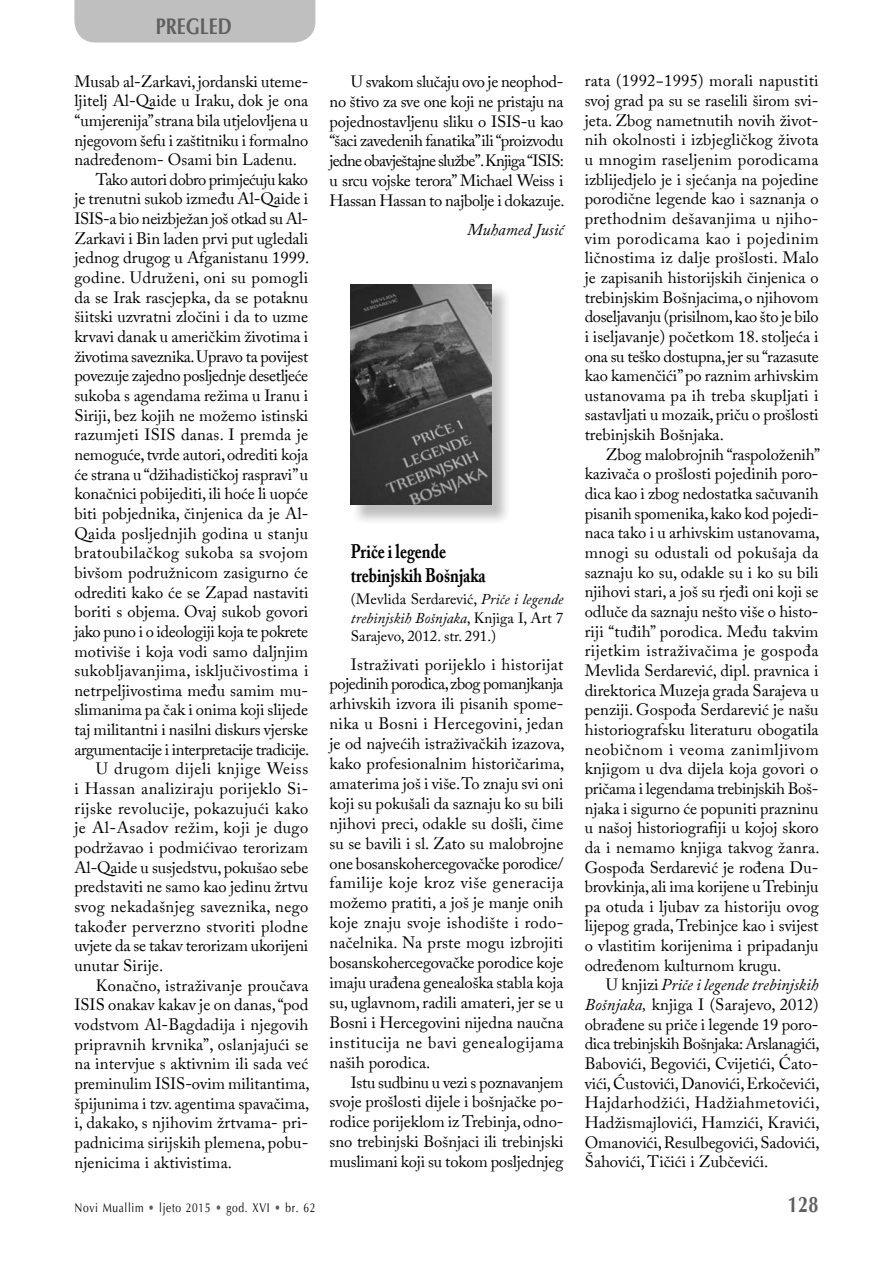
<style>
.page{position:relative;width:893px;height:1263px;background:#fff}
.page>*{position:absolute;margin:0;border:0;box-sizing:border-box;transform-origin:0 0}
.t1{font:700 22.5px "Optima";color:#5f5f5f;scale:.8 1}
.t2{font:700 19.5px/23.7px "Adobe Caslon Pro";color:#000;scale:.8 1}
.t3{font:16.5px/19.6px "Adobe Caslon Pro";color:#000;text-align:justify}
.t4{font:16.5px "Adobe Caslon Pro";letter-spacing:-.025em;color:#000}
.t5{font:16.5px "Adobe Caslon Pro";letter-spacing:.025em;color:#000}
.t6{font:16.5px "Adobe Caslon Pro";letter-spacing:.03em;color:#000}
.t7{font:16.5px "Adobe Caslon Pro";letter-spacing:.02em;color:#000}
.t8{font:16.5px "Adobe Caslon Pro";letter-spacing:-.03em;color:#000}
.t9{font:16.5px "Adobe Caslon Pro";letter-spacing:.035em;color:#000}
.t10{font:italic 16.5px "Adobe Caslon Pro";color:#000}
.t11{font:15px/18.3px "Adobe Caslon Pro";letter-spacing:.005em;color:#000;text-align:justify}
.t12{font:12.75px "Optima";letter-spacing:.065em;color:#000;scale:.8 1}
.s1{font-style:italic}
.s2{color:#5f5f5f}
</style>
<div class="page">
<div style="left:74px;top:0;width:241px;height:43px;background:#bfbfbf"></div>
<img style="left:356px;top:287px;width:151px;height:234px">
<img style="left:351px;top:285px;width:140px;height:220px">
<h1 class="t1" style="left:156px;top:12px;width:97px">PREGlED</h1>
<p class="t3" style="left:74px;top:71px;width:235px">Musab al-Zarkavi, jordanski uteme-</p>
<p class="t3" style="left:74px;top:91px;width:235px">ljitelj Al-Qaide u Iraku, dok je ona</p>
<p class="t3" style="left:74px;top:110px;width:235px">“umjerenija” strana bila utjelovljena u</p>
<p class="t3" style="left:74px;top:130px;width:235px">njegovom šefu i zaštitniku i formalno</p>
<p class="t3" style="left:74px;top:150px;width:224px">nadređenom- Osami bin Ladenu.</p>
<p class="t8" style="left:96px;top:169px;width:214px">Tako autori dobro primjećuju kako</p>
<p class="t3" style="left:74px;top:189px;width:235px">je trenutni sukob između Al-Qaide i</p>
<p class="t4" style="left:74px;top:209px;width:235px">ISIS-a bio neizbježan još otkad su Al-</p>
<p class="t3" style="left:74px;top:228px;width:235px">Zarkavi i Bin laden prvi put ugledali</p>
<p class="t3" style="left:74px;top:248px;width:237px">jednog drugog u Afganistanu 1999.</p>
<p class="t7" style="left:74px;top:268px;width:235px">godine. Udruženi, oni su pomogli</p>
<p class="t3" style="left:74px;top:287px;width:235px">da se Irak rascjepka, da se potaknu</p>
<p class="t3" style="left:74px;top:307px;width:235px">šiitski uzvratni zločini i da to uzme</p>
<p class="t3" style="left:74px;top:326px;width:235px">krvavi danak u američkim životima i</p>
<p class="t4" style="left:74px;top:346px;width:235px">životima saveznika. Upravo ta povijest</p>
<p class="t4" style="left:74px;top:366px;width:235px">povezuje zajedno posljednje desetljeće</p>
<p class="t3" style="left:74px;top:385px;width:235px">sukoba s agendama režima u Iranu i</p>
<p class="t3" style="left:74px;top:405px;width:235px">Siriji, bez kojih ne možemo istinski</p>
<p class="t3" style="left:74px;top:425px;width:235px">razumjeti ISIS danas. I premda je</p>
<p class="t3" style="left:74px;top:444px;width:235px">nemoguće, tvrde autori, odrediti koja</p>
<p class="t3" style="left:74px;top:464px;width:235px">će strana u “džihadističkoj raspravi” u</p>
<p class="t3" style="left:74px;top:484px;width:235px">konačnici pobijediti, ili hoće li uopće</p>
<p class="t3" style="left:74px;top:503px;width:236px">biti pobjednika, činjenica da je Al-</p>
<p class="t3" style="left:74px;top:523px;width:235px">Qaida posljednjih godina u stanju</p>
<p class="t6" style="left:74px;top:543px;width:235px">bratoubilačkog sukoba sa svojom</p>
<p class="t3" style="left:74px;top:562px;width:235px">bivšom podružnicom zasigurno će</p>
<p class="t3" style="left:74px;top:582px;width:236px">odrediti kako će se Zapad nastaviti</p>
<p class="t3" style="left:74px;top:602px;width:235px">boriti s objema. Ovaj sukob govori</p>
<p class="t4" style="left:74px;top:621px;width:235px">jako puno i o ideologiji koja te pokrete</p>
<p class="t3" style="left:74px;top:641px;width:235px">motiviše i koja vodi samo daljnjim</p>
<p class="t5" style="left:74px;top:661px;width:236px">sukobljavanjima, isključivostima i</p>
<p class="t3" style="left:74px;top:680px;width:235px">netrpeljivostima među samim mu-</p>
<p class="t3" style="left:74px;top:700px;width:235px">slimanima pa čak i onima koji slijede</p>
<p class="t3" style="left:74px;top:720px;width:235px">taj militantni i nasilni diskurs vjerske</p>
<p class="t4" style="left:74px;top:739px;width:237px">argumentacije i interpretacije tradicije.</p>
<p class="t9" style="left:96px;top:759px;width:214px">U drugom dijeli knjige Weiss</p>
<p class="t5" style="left:74px;top:779px;width:235px">i Hassan analiziraju porijeklo Si-</p>
<p class="t6" style="left:74px;top:798px;width:235px">rijske revolucije, pokazujući kako</p>
<p class="t6" style="left:74px;top:818px;width:235px">je Al-Asadov režim, koji je dugo</p>
<p class="t3" style="left:74px;top:837px;width:235px">podržavao i podmićivao terorizam</p>
<p class="t3" style="left:74px;top:857px;width:236px">Al-Qaide u susjedstvu, pokušao sebe</p>
<p class="t3" style="left:74px;top:877px;width:235px">predstaviti ne samo kao jedinu žrtvu</p>
<p class="t5" style="left:74px;top:897px;width:235px">svog nekadašnjeg saveznika, nego</p>
<p class="t7" style="left:74px;top:916px;width:235px">također perverzno stvoriti plodne</p>
<p class="t3" style="left:74px;top:936px;width:235px">uvjete da se takav terorizam ukorijeni</p>
<p class="t3" style="left:74px;top:955px;width:90px">unutar Sirije.</p>
<p class="t3" style="left:96px;top:975px;width:214px">Konačno, istraživanje proučava</p>
<p class="t3" style="left:74px;top:995px;width:235px">ISIS onakav kakav je on danas, “pod</p>
<p class="t3" style="left:74px;top:1014px;width:235px">vodstvom Al-Bagdadija i njegovih</p>
<p class="t3" style="left:74px;top:1034px;width:235px">pripravnih krvnika”, oslanjajući se</p>
<p class="t3" style="left:74px;top:1054px;width:235px">na intervjue s aktivnim ili sada već</p>
<p class="t3" style="left:74px;top:1073px;width:237px">preminulim ISIS-ovim militantima,</p>
<p class="t3" style="left:74px;top:1093px;width:237px">špijunima i tzv. agentima spavačima,</p>
<p class="t3" style="left:74px;top:1113px;width:235px">i, dakako, s njihovim žrtvama- pri-</p>
<p class="t3" style="left:74px;top:1132px;width:235px">padnicima sirijskih plemena, pobu-</p>
<p class="t3" style="left:74px;top:1152px;width:159px">njenicima i aktivistima.</p>
<p class="t3" style="left:330px;top:71px;width:237px;text-indent:21px">U svakom slučaju ovo je neophod&shy;no štivo za sve one koji ne pristaju na pojednostavljenu sliku o ISIS-u kao “šaci zavedenih fanatika” ili “proizvodu jedne obavještajne službe”.Knjiga “ISIS: u srcu vojske terora” Michael Weiss i Hassan Hassan to najbolje i dokazuje.</p>
<p class="t10" style="left:467px;top:219px;width:98px">Muhamed Jusić</p>
<p class="t2" style="left:351px;top:540px;width:170px">Priče i legende trebinjskih Bošnjaka</p>
<p class="t11" style="left:351px;top:590px;width:214px">(Mevlida Serdarević, <span class="s1">Priče i legende trebinjskih Bošnjaka</span>, Knjiga I, Art 7<br>Sarajevo, 2012. str. 291.)</p>
<p class="t3" style="left:330px;top:654px;width:237px;text-indent:21px">Istraživati porijeklo i historijat pojedinih porodica, zbog pomanjkanja arhivskih izvora ili pisanih spome&shy;nika u Bosni i Hercegovini, jedan je od najvećih istraživačkih izazova, kako profesionalnim historičarima, amaterima još i više. To znaju svi oni koji su pokušali da saznaju ko su bili njihovi preci, odakle su došli, čime su se bavili i sl. Zato su malobrojne one bosanskohercegovačke porodice/ familije koje kroz više generacija možemo pratiti, a još je manje onih koje znaju svoje ishodište i rodo&shy;načelnika. Na prste mogu izbrojiti bosanskohercegovačke porodice koje imaju urađena genealoška stabla koja su, uglavnom, radili amateri, jer se u Bosni i Hercegovini nijedna naučna institucija ne bavi genealogijama naših porodica.</p>
<p class="t3" style="left:330px;top:1072px;width:235px;text-indent:21px">Istu sudbinu u vezi s poznavanjem svoje prošlosti dijele i bošnjačke po&shy;rodice porijeklom iz Trebinja, odno&shy;sno trebinjski Bošnjaci ili trebinjski muslimani koji su tokom posljednjeg</p>
<p class="t3" style="left:585px;top:71px;width:236px">rata (1992−1995) morali napustiti svoj grad pa su se raselili širom svi&shy;jeta. Zbog nametnutih novih život&shy;nih okolnosti i izbjegličkog života u mnogim raseljenim porodicama izblijedjelo je i sjećanja na pojedine porodične legende kao i saznanja o prethodnim dešavanjima u njiho&shy;vim porodicama kao i pojedinim ličnostima iz dalje prošlosti. Malo je zapisanih historijskih činjenica o trebinjskim Bošnjacima, o njihovom doseljavanju (prisilnom, kao što je bilo i iseljavanje) početkom 18. stoljeća i ona su teško dostupna, jer su “razasute kao kamenčići” po raznim arhivskim ustanovama pa ih treba skupljati i sastavljati u mozaik, priču o prošlosti trebinjskih Bošnjaka.</p>
<p class="t3" style="left:585px;top:444px;width:237px;text-indent:21px">Zbog malobrojnih “raspoloženih” kazivača o prošlosti pojedinih poro&shy;dica kao i zbog nedostatka sačuvanih pisanih spomenika, kako kod pojedi&shy;naca tako i u arhivskim ustanovama, mnogi su odustali od pokušaja da saznaju ko su, odakle su i ko su bili njihovi stari, a još su rjeđi oni koji se odluče da saznaju nešto više o histo&shy;riji “tuđih” porodica. Među takvim rijetkim istraživačima je gospođa Mevlida Serdarević, dipl. pravnica i direktorica Muzeja grada Sarajeva u penziji. Gospođa Serdarević je našu historiografsku literaturu obogatila neobičnom i veoma zanimljivom knjigom u dva dijela koja govori o pričama i legendama trebinjskih Boš&shy;njaka i sigurno će popuniti prazninu u našoj historiografiji u kojoj skoro da i nemamo knjiga takvog žanra.<br>Gospođa Serdarević je rođena Du&shy;brovkinja, ali ima korijene u Trebinju pa otuda i ljubav za historiju ovog lijepog grada, Trebinjce kao i svijest o vlastitim korijenima i pripadanju određenom kulturnom krugu.</p>
<p class="t3" style="left:585px;top:975px;width:237px;text-indent:21px">U knjizi <span class="s1">Priče i legende trebinjskih Bošnjaka,</span> knjiga I (Sarajevo, 2012) obrađene su priče i legende 19 poro&shy;dica trebinjskih Bošnjaka: Arslanagići, Babovići, Begovići, Cvijetići, Ćato&shy;vići, Ćustovići, Danovići, Erkočevići, Hajdarhodžići, Hadžiahmetovići, Hadžismajlovići, Hamzići, Kravići, Omanovići, Resulbegovići, Sadovići, Šahovići, Tičići i Zubčevići.</p>
<p class="t12" style="left:74px;top:1199px;width:303px">Novi Muallim <span class="s2">•</span> ljeto 2015 <span class="s2">•</span> god. XVI <span class="s2">•</span> br. 62</p>
<h1 class="t1" style="left:788px;top:1190px;width:40px">128</h1>
</div>
